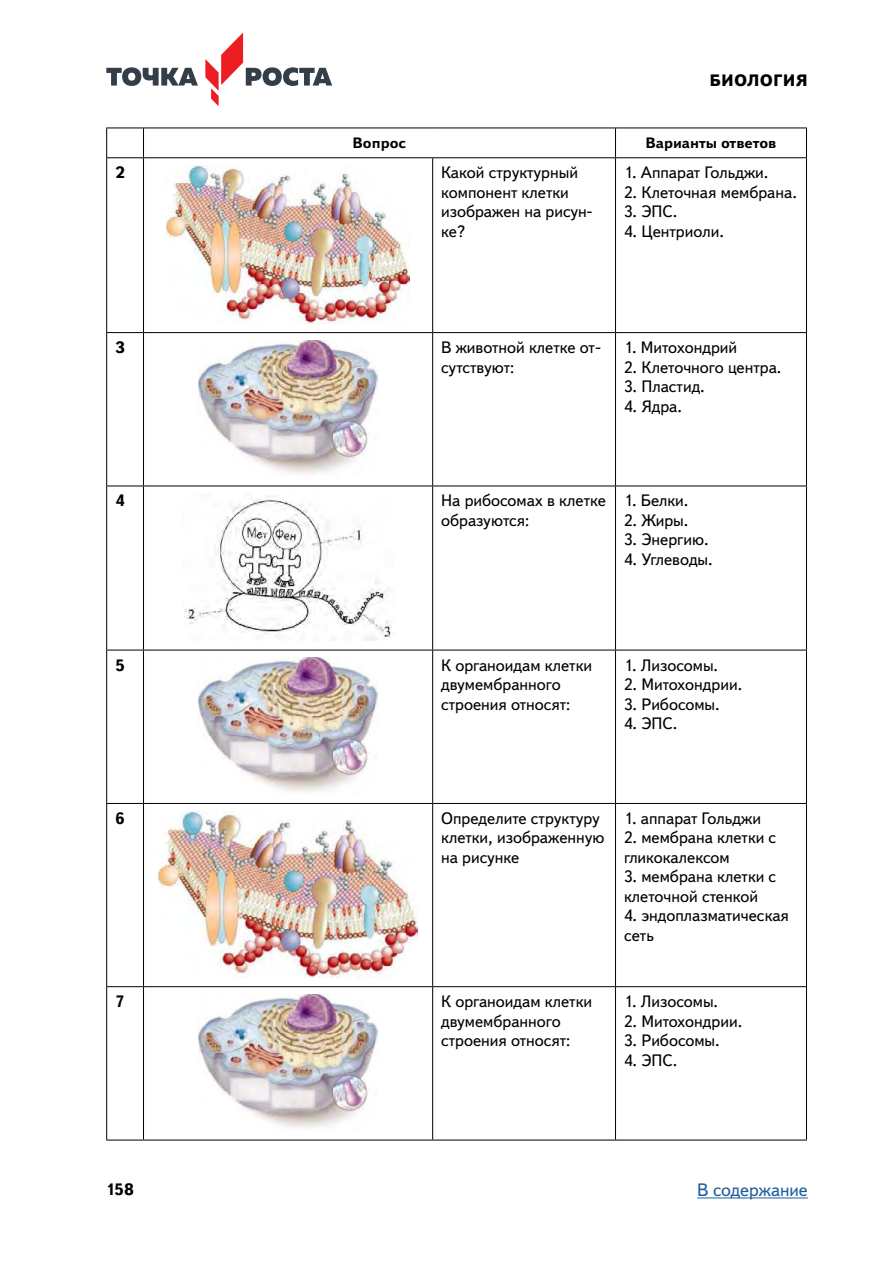
<style>
.page{position:relative;width:893px;height:1263px;background:#fff}
.page>*{position:absolute;margin:0;border:0;box-sizing:border-box;transform-origin:0 0}
.t1{font:18px "Textbook New";color:#215e9e}
.Таблица_Влево{font:16.5px/19.5px "Textbook New";color:#000}
.Таблица_Влево-2{font:700 16.5px "Textbook New";color:#000}
.t2{font:800 16.5px "Textbook New";letter-spacing:.01em;color:#000}
.Таблица_Головка{font:700 15px "Textbook New";color:#000}
</style>
<div class="page">
<svg style="left:106px;top:67px;width:92px;height:19px"></svg>
<svg style="left:205px;top:32px;width:127px;height:74px"></svg>
<hr style="left:697px;top:1197px;width:111px;height:1px;background:#215e9e">
<hr style="left:106px;top:158px;width:1px;height:174px;background:#000">
<hr style="left:143px;top:158px;width:1px;height:174px;background:#000">
<hr style="left:432px;top:158px;width:1px;height:174px;background:#000">
<hr style="left:615px;top:158px;width:1px;height:174px;background:#000">
<hr style="left:806px;top:158px;width:1px;height:174px;background:#000">
<hr style="left:106px;top:332px;width:38px;height:1px;background:#000">
<hr style="left:106px;top:333px;width:1px;height:153px;background:#000">
<hr style="left:144px;top:332px;width:289px;height:1px;background:#000">
<hr style="left:143px;top:333px;width:1px;height:153px;background:#000">
<hr style="left:433px;top:332px;width:182px;height:1px;background:#000">
<hr style="left:432px;top:333px;width:1px;height:153px;background:#000">
<hr style="left:615px;top:332px;width:192px;height:1px;background:#000">
<hr style="left:615px;top:333px;width:1px;height:153px;background:#000">
<hr style="left:806px;top:333px;width:1px;height:153px;background:#000">
<hr style="left:106px;top:486px;width:38px;height:1px;background:#000">
<hr style="left:106px;top:486px;width:1px;height:164px;background:#000">
<hr style="left:144px;top:486px;width:289px;height:1px;background:#000">
<hr style="left:143px;top:486px;width:1px;height:164px;background:#000">
<hr style="left:433px;top:486px;width:182px;height:1px;background:#000">
<hr style="left:432px;top:486px;width:1px;height:164px;background:#000">
<hr style="left:615px;top:486px;width:192px;height:1px;background:#000">
<hr style="left:615px;top:486px;width:1px;height:164px;background:#000">
<hr style="left:806px;top:486px;width:1px;height:164px;background:#000">
<hr style="left:106px;top:650px;width:38px;height:1px;background:#000">
<hr style="left:106px;top:650px;width:1px;height:153px;background:#000">
<hr style="left:144px;top:650px;width:289px;height:1px;background:#000">
<hr style="left:143px;top:650px;width:1px;height:153px;background:#000">
<hr style="left:433px;top:650px;width:182px;height:1px;background:#000">
<hr style="left:432px;top:650px;width:1px;height:153px;background:#000">
<hr style="left:615px;top:650px;width:192px;height:1px;background:#000">
<hr style="left:615px;top:650px;width:1px;height:153px;background:#000">
<hr style="left:806px;top:650px;width:1px;height:153px;background:#000">
<hr style="left:106px;top:803px;width:38px;height:1px;background:#000">
<hr style="left:106px;top:804px;width:1px;height:182px;background:#000">
<hr style="left:144px;top:803px;width:289px;height:1px;background:#000">
<hr style="left:143px;top:804px;width:1px;height:182px;background:#000">
<hr style="left:433px;top:803px;width:182px;height:1px;background:#000">
<hr style="left:432px;top:804px;width:1px;height:182px;background:#000">
<hr style="left:615px;top:803px;width:192px;height:1px;background:#000">
<hr style="left:615px;top:804px;width:1px;height:182px;background:#000">
<hr style="left:806px;top:804px;width:1px;height:182px;background:#000">
<hr style="left:106px;top:986px;width:38px;height:1px;background:#000">
<hr style="left:106px;top:987px;width:1px;height:153px;background:#000">
<hr style="left:144px;top:986px;width:289px;height:1px;background:#000">
<hr style="left:143px;top:987px;width:1px;height:153px;background:#000">
<hr style="left:433px;top:986px;width:182px;height:1px;background:#000">
<hr style="left:432px;top:987px;width:1px;height:153px;background:#000">
<hr style="left:615px;top:986px;width:192px;height:1px;background:#000">
<hr style="left:615px;top:987px;width:1px;height:153px;background:#000">
<hr style="left:806px;top:987px;width:1px;height:153px;background:#000">
<hr style="left:106px;top:1140px;width:38px;height:1px;background:#000">
<hr style="left:144px;top:1140px;width:289px;height:1px;background:#000">
<hr style="left:433px;top:1140px;width:182px;height:1px;background:#000">
<hr style="left:615px;top:1140px;width:192px;height:1px;background:#000">
<hr style="left:106px;top:128px;width:38px;height:1px;background:#000">
<svg style="left:106px;top:128px;width:1px;height:29px"></svg>
<hr style="left:106px;top:157px;width:38px;height:1px;background:#000">
<hr style="left:144px;top:128px;width:289px;height:1px;background:#000">
<svg style="left:143px;top:128px;width:1px;height:29px"></svg>
<hr style="left:433px;top:128px;width:182px;height:1px;background:#000">
<hr style="left:144px;top:157px;width:289px;height:1px;background:#000">
<hr style="left:433px;top:157px;width:182px;height:1px;background:#000">
<hr style="left:615px;top:128px;width:192px;height:1px;background:#000">
<svg style="left:615px;top:128px;width:1px;height:29px"></svg>
<svg style="left:806px;top:128px;width:1px;height:29px"></svg>
<hr style="left:615px;top:157px;width:192px;height:1px;background:#000">
<img style="left:167px;top:165px;width:242px;height:158px">
<img style="left:198px;top:340px;width:180px;height:134px">
<img style="left:184px;top:496px;width:210px;height:145px">
<img style="left:198px;top:658px;width:180px;height:134px">
<img style="left:159px;top:811px;width:259px;height:166px">
<img style="left:198px;top:994px;width:180px;height:134px">
<p class="t2" style="left:710px;top:70px;width:100px">БИОЛОГИЯ</p>
<p class="Таблица_Головка" style="left:353px;top:133px;width:55px">Вопрос</p>
<p class="Таблица_Головка" style="left:645px;top:133px;width:132px">Варианты ответов</p>
<p class="Таблица_Влево-2" style="left:115px;top:162px;width:11px">2</p>
<p class="Таблица_Влево" style="left:441px;top:163px;width:138px">Какой структурный</p>
<p class="Таблица_Влево" style="left:441px;top:182px;width:129px">компонент клетки</p>
<p class="Таблица_Влево" style="left:441px;top:202px;width:153px">изображен на рисун&shy;ке?</p>
<p class="Таблица_Влево" style="left:624px;top:163px;width:146px">1. Аппарат Гольджи.</p>
<p class="Таблица_Влево" style="left:624px;top:182px;width:174px">2. Клеточная мембрана.</p>
<p class="Таблица_Влево" style="left:624px;top:202px;width:55px">3. ЭПС.</p>
<p class="Таблица_Влево" style="left:624px;top:221px;width:101px">4. Центриоли.</p>
<p class="Таблица_Влево-2" style="left:115px;top:337px;width:11px">3</p>
<p class="Таблица_Влево" style="left:441px;top:338px;width:161px">В животной клетке от&shy;сутствуют:</p>
<p class="Таблица_Влево" style="left:624px;top:338px;width:115px">1. Митохондрий</p>
<p class="Таблица_Влево" style="left:624px;top:357px;width:159px">2. Клеточного центра.</p>
<p class="Таблица_Влево" style="left:624px;top:377px;width:82px">3. Пластид.</p>
<p class="Таблица_Влево" style="left:624px;top:396px;width:60px">4. Ядра.</p>
<p class="Таблица_Влево-2" style="left:115px;top:490px;width:11px">4</p>
<p class="Таблица_Влево" style="left:441px;top:491px;width:166px">На рибосомах в клетке образуются:</p>
<p class="Таблица_Влево" style="left:624px;top:491px;width:66px">1. Белки.</p>
<p class="Таблица_Влево" style="left:624px;top:510px;width:66px">2. Жиры.</p>
<p class="Таблица_Влево" style="left:624px;top:530px;width:86px">3. Энергию.</p>
<p class="Таблица_Влево" style="left:624px;top:549px;width:90px">4. Углеводы.</p>
<p class="Таблица_Влево-2" style="left:115px;top:654px;width:11px">5</p>
<p class="Таблица_Влево" style="left:441px;top:655px;width:152px">К органоидам клетки двумембранного строения относят:</p>
<p class="Таблица_Влево" style="left:624px;top:655px;width:96px">1. Лизосомы.</p>
<p class="Таблица_Влево" style="left:624px;top:674px;width:120px">2. Митохондрии.</p>
<p class="Таблица_Влево" style="left:624px;top:694px;width:97px">3. Рибосомы.</p>
<p class="Таблица_Влево" style="left:624px;top:713px;width:55px">4. ЭПС.</p>
<p class="Таблица_Влево-2" style="left:115px;top:808px;width:11px">6</p>
<p class="Таблица_Влево" style="left:441px;top:808px;width:165px">Определите структуру клетки, изображенную на рисунке</p>
<p class="Таблица_Влево" style="left:624px;top:808px;width:138px">1. аппарат Гольджи</p>
<p class="Таблица_Влево" style="left:624px;top:828px;width:154px">2. мембрана клетки с гликокалексом</p>
<p class="Таблица_Влево" style="left:624px;top:867px;width:154px">3. мембрана клетки с клеточной стенкой</p>
<p class="Таблица_Влево" style="left:624px;top:906px;width:166px">4. эндоплазматическая сеть</p>
<p class="Таблица_Влево-2" style="left:115px;top:991px;width:11px">7</p>
<p class="Таблица_Влево" style="left:441px;top:992px;width:152px">К органоидам клетки двумембранного строения относят:</p>
<p class="Таблица_Влево" style="left:624px;top:992px;width:96px">1. Лизосомы.</p>
<p class="Таблица_Влево" style="left:624px;top:1011px;width:120px">2. Митохондрии.</p>
<p class="Таблица_Влево" style="left:624px;top:1031px;width:97px">3. Рибосомы.</p>
<p class="Таблица_Влево" style="left:624px;top:1050px;width:55px">4. ЭПС.</p>
<p class="Таблица_Влево-2" style="left:106px;top:1179px;width:29px">158</p>
<p class="t1" style="left:697px;top:1179px;width:112px">В содержание</p>
</div>
